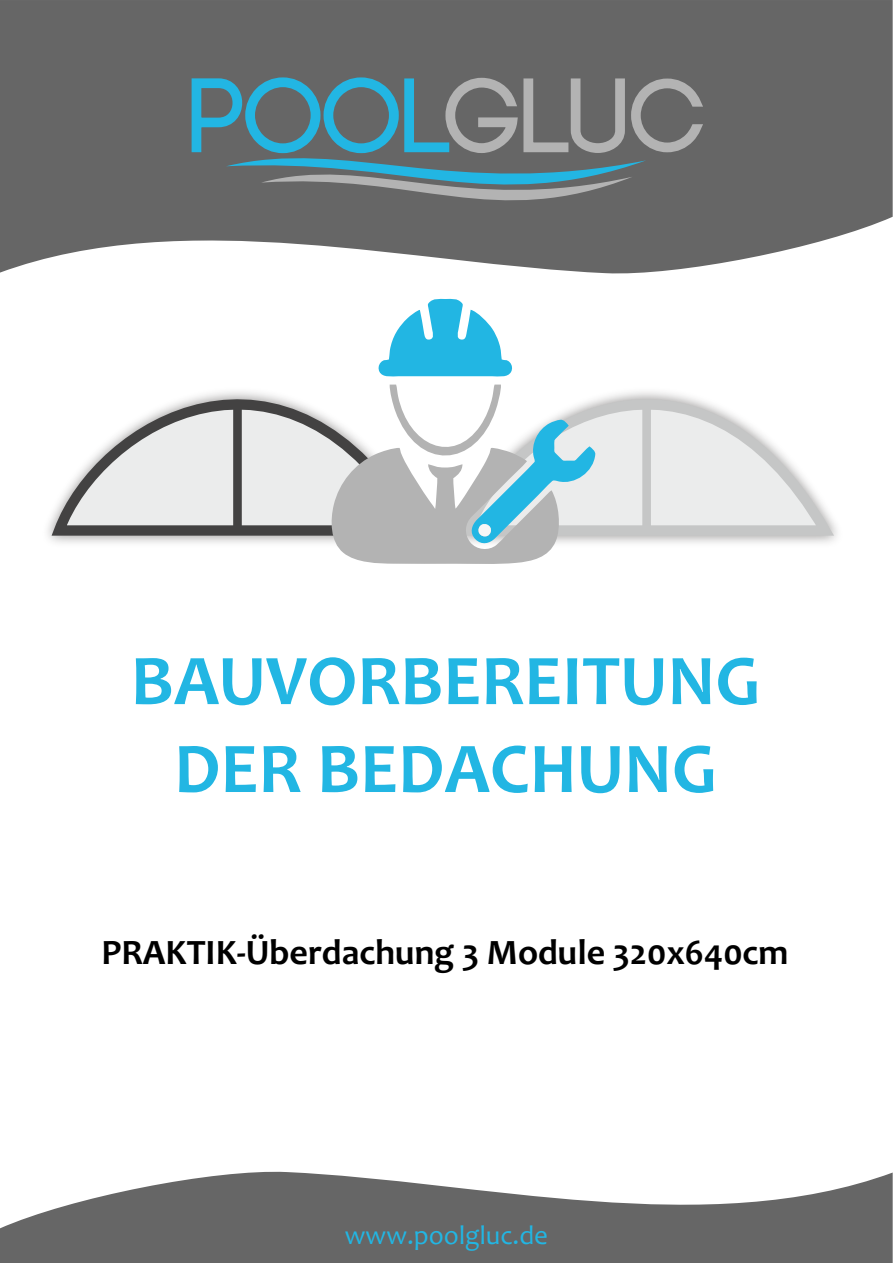
<style>
.page{position:relative;width:893px;height:1263px;background:#fff}
.page>*{position:absolute;margin:0;border:0;box-sizing:border-box;transform-origin:0 0}
.t1{font:300 93.75px "Code";letter-spacing:.075em;color:#22b6e3}
.t2{font:700 72px/87.9px "Candara";color:#22b6e3;text-align:center}
.t3{font:700 36px "Candara";color:#000}
.t4{font:27px "Candara";color:#22b6e3}
.s1{color:#b3b3b3}
</style>
<div class="page">
<svg style="left:0;top:0;width:893px;height:274px;background:#737373"></svg>
<svg style="left:226px;top:137px;width:420px;height:95px;background:#657276"></svg>
<svg style="left:0;top:1171px;width:893px;height:92px;fill:#666"></svg>
<svg style="left:494px;top:384px;width:341px;height:157px;fill:#ebecec"></svg>
<div style="left:642px;top:404px;width:9px;height:126px;background:#c5c6c6"></div>
<svg style="left:47px;top:384px;width:349px;height:159px;fill:#ebecec"></svg>
<div style="left:233px;top:404px;width:9px;height:126px;background:#434242"></div>
<svg style="left:378px;top:298px;width:134px;height:79px"></svg>
<svg style="left:330px;top:385px;width:266px;height:179px"></svg>
<h1 class="t1" style="left:191px;top:82px;width:509px">POOL<span class="s1">GLUC</span></h1>
<h2 class="t2" style="left:131px;top:644px;width:631px">BAUVORBEREITUNG<br>DER BEDACHUNG</h2>
<p class="t3" style="left:101px;top:938px;width:689px">PRAKTIK-Überdachung 3 Module 320x640cm</p>
<p class="t4" style="left:345px;top:1225px;width:205px">www.poolgluc.de</p>
</div>
